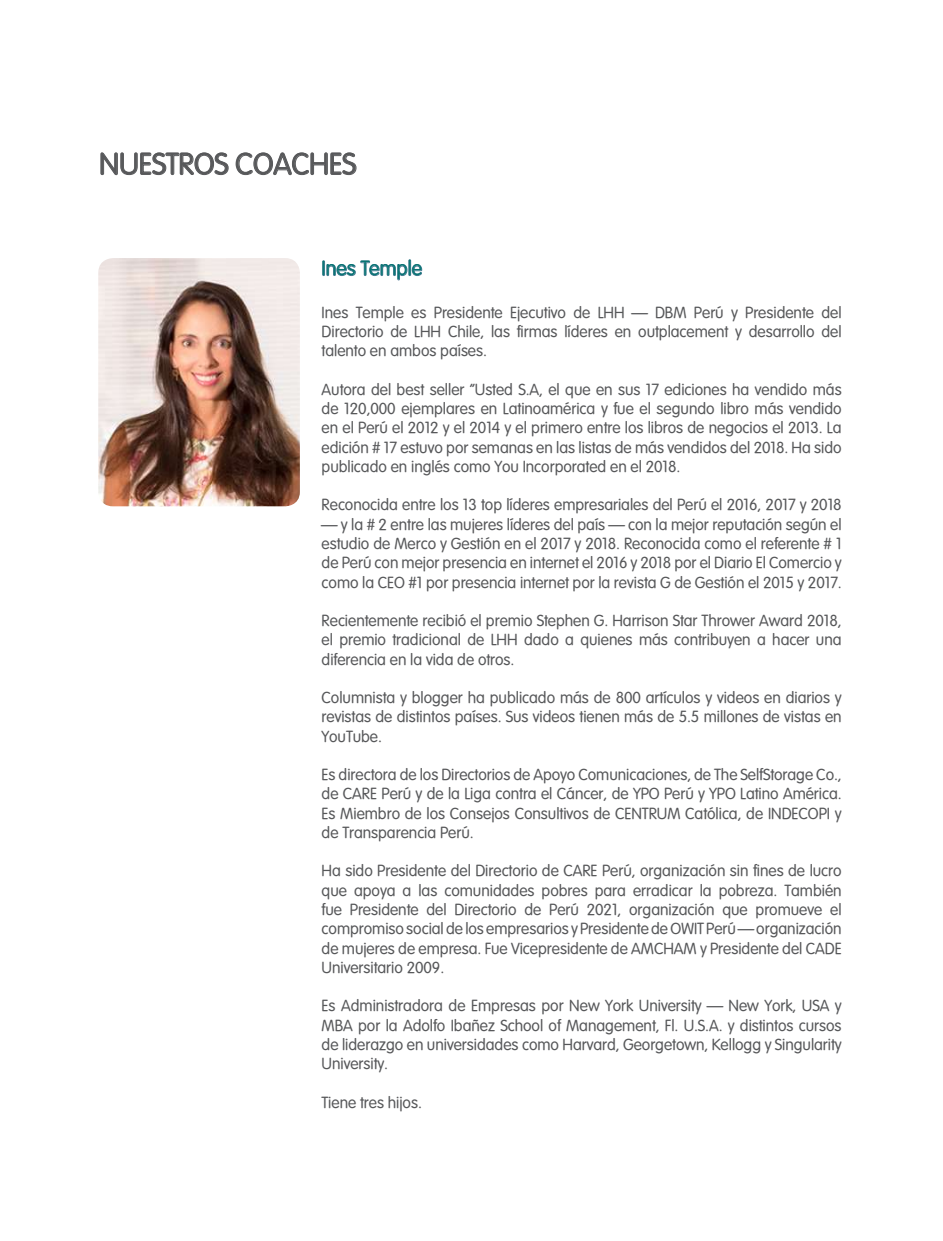
<style>
.page{position:relative;width:943px;height:1241px;background:#fff}
.page>*{position:absolute;margin:0;border:0;box-sizing:border-box;transform-origin:0 0}
.t1{font:29.75px "VAG Rounded Lt Normal";color:#57585a}
.t2{font:20.12px "VAG Rounded Lt Normal";color:#077473}
.t3{font:15.75px/19.2px "VAG Rounded Lt Normal";color:#57585a;text-align:justify}
</style>
<div class="page">
<svg style="left:100px;top:152px;width:129px;height:23px"></svg>
<svg style="left:235px;top:152px;width:122px;height:23px"></svg>
<div style="left:322px;top:260px;width:3px;height:16px;border:1px solid #517d98"></div>
<div style="left:408px;top:259px;width:3px;height:17px;border:1px solid #517d98"></div>
<svg style="left:326px;top:260px;width:96px;height:21px"></svg>
<img style="left:98px;top:258px;width:202px;height:248px">
<h1 class="t1" style="left:99px;top:147px;width:258px">NUESTROS COACHES</h1>
<p class="t2" style="left:321px;top:257px;width:102px">Ines Temple</p>
<p class="t3" style="left:321px;top:302px;width:521px">Ines Temple es Presidente Ejecutivo de LHH – DBM Perú y Presidente del Directorio de LHH Chile, las firmas líderes en outplacement y desarrollo del talento en ambos países.</p>
<p class="t3" style="left:321px;top:379px;width:521px">Autora del best seller “Usted S.A, el que en sus 17 ediciones ha vendido más de 120,000 ejemplares en Latinoamérica y fue el segundo libro más vendido en el Perú el 2012 y el 2014 y el primero entre los libros de negocios el 2013. La edición # 17 estuvo por semanas en las listas de más vendidos del 2018. Ha sido publicado en inglés como You Incorporated en el 2018.</p>
<p class="t3" style="left:321px;top:495px;width:521px">Reconocida entre los 13 top líderes empresariales del Perú el 2016, 2017 y 2018</p>
<p class="t3" style="left:321px;top:514px;width:521px">– y la # 2 entre las mujeres líderes del país – con la mejor reputación según el estudio de Merco y Gestión en el 2017 y 2018. Reconocida como el referente # 1 de Perú con mejor presencia en internet el 2016 y 2018 por el Diario El Comercio y como la CEO #1 por presencia internet por la revista G de Gestión el 2015 y 2017.</p>
<p class="t3" style="left:321px;top:610px;width:521px">Recientemente recibió el premio Stephen G. Harrison Star Thrower Award 2018, el premio tradicional de LHH dado a quienes más contribuyen a hacer una diferencia en la vida de otros.</p>
<p class="t3" style="left:321px;top:687px;width:521px">Columnista y blogger ha publicado más de 800 artículos y videos en diarios y revistas de distintos países. Sus videos tienen más de 5.5 millones de vistas en YouTube.</p>
<p class="t3" style="left:321px;top:764px;width:521px">Es directora de los Directorios de Apoyo Comunicaciones, de The SelfStorage Co., de CARE Perú y de la Liga contra el Cáncer, de YPO Perú y YPO Latino América.<br>Es Miembro de los Consejos Consultivos de CENTRUM Católica, de INDECOPI y de Transparencia Perú.</p>
<p class="t3" style="left:321px;top:861px;width:521px">Ha sido Presidente del Directorio de CARE Perú, organización sin fines de lucro que apoya a las comunidades pobres para erradicar la pobreza. También fue Presidente del Directorio de Perú 2021, organización que promueve el compromiso social de los empresarios y Presidente de OWIT Perú – organización de mujeres de empresa. Fue Vicepresidente de AMCHAM y Presidente del CADE Universitario 2009.</p>
<p class="t3" style="left:321px;top:995px;width:521px">Es Administradora de Empresas por New York University – New York, USA y MBA por la Adolfo Ibañez School of Management, Fl. U.S.A. y distintos cursos de liderazgo en universidades como Harvard, Georgetown, Kellogg y Singularity University.</p>
<p class="t3" style="left:321px;top:1092px;width:102px">Tiene tres hijos.</p>
</div>
